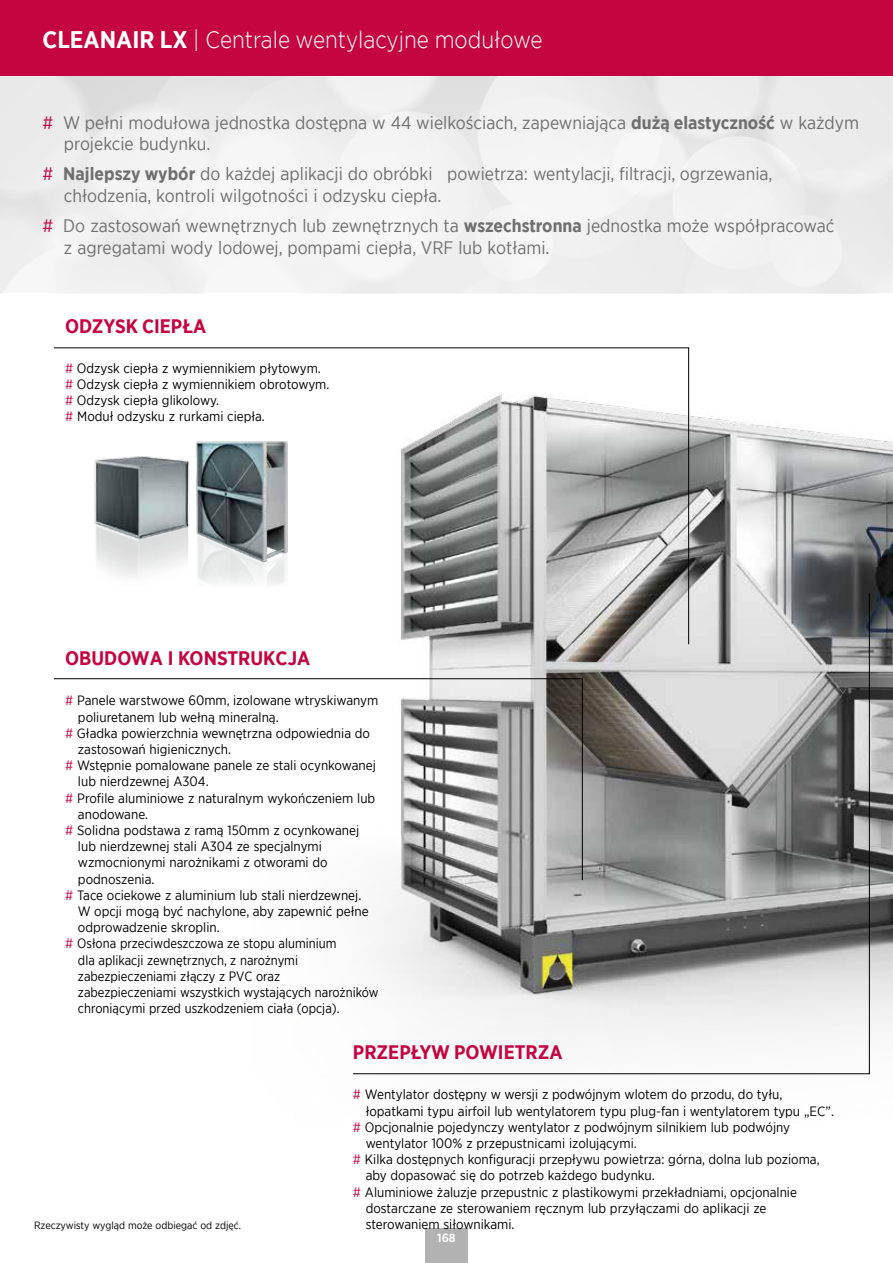
<style>
.page{position:relative;width:893px;height:1263px;background:#fff}
.page>*{position:absolute;margin:0;border:0;box-sizing:border-box;transform-origin:0 0}
.t1{font:300 24px "Gotham Narrow";color:#fff}
.t2{font:700 19.5px "Gotham Narrow";color:#c4053f}
.t3{font:18px/21.6px "Gotham Narrow";color:#706f6f}
.t4{font:13.5px/16.2px "Gotham Narrow";color:#000}
.t5{font:13.5px "Gotham Narrow";color:#000;scale:.96 1}
.t6{font:700 12px "Gotham";color:#fff;scale:.9 1}
.t7{font:10.5px "Gotham Narrow";color:#000}
.s1{font-weight:700}
.s2{color:#c4053f}
</style>
<div class="page">
<div style="left:0;top:0;width:893px;height:77px;background:#c4053f"></div>
<div style="left:0;top:77px;width:893px;height:216px;background:#f0f0f0"></div>
<img style="left:338px;top:213px;width:555px;height:862px">
<svg style="left:352px;top:593px;width:518px;height:481px"></svg>
<svg style="left:53px;top:678px;width:530px;height:202px"></svg>
<svg style="left:53px;top:347px;width:636px;height:298px"></svg>
<div style="left:425px;top:1229px;width:43px;height:34px;background:#b3b2b2"></div>
<h1 class="t1" style="left:43px;top:25px;width:502px"><span class="s1">CLEANAIR LX</span> | Centrale wentylacyjne modułowe</h1>
<h3 class="t3" style="left:64px;top:111px;width:797px;text-indent:-21px"><span class="s2">#</span> W pełni modułowa jednostka dostępna w 44 wielkościach, zapewniająca <span class="s1">dużą elastyczność</span> w każdym projekcie budynku.</h3>
<h3 class="t3" style="left:64px;top:163px;width:710px;text-indent:-21px"><span class="s2">#</span> <span class="s1">Najlepszy wybór</span> do każdej aplikacji do obróbki powietrza: wentylacji, filtracji, ogrzewania, chłodzenia, kontroli wilgotności i odzysku ciepła.</h3>
<h3 class="t3" style="left:64px;top:214px;width:772px;text-indent:-21px"><span class="s2">#</span> Do zastosowań wewnętrznych lub zewnętrznych ta <span class="s1">wszechstronna</span> jednostka może współpracować z agregatami wody lodowej, pompami ciepła, VRF lub kotłami.</h3>
<h2 class="t2" style="left:65px;top:313px;width:143px">ODZYSK CIEPŁA</h2>
<p class="t4" style="left:65px;top:360px;width:266px"><span class="s2">#</span> Odzysk ciepła z wymiennikiem płytowym. <span class="s2">#</span> Odzysk ciepła z wymiennikiem obrotowym. <span class="s2">#</span> Odzysk ciepła glikolowy.<br><span class="s2">#</span> Moduł odzysku z rurkami ciepła.</p>
<h2 class="t2" style="left:65px;top:646px;width:247px">OBUDOWA I KONSTRUKCJA</h2>
<p class="t4" style="left:65px;top:692px;width:315px"><span class="s2">#</span> Panele warstwowe 60mm, izolowane wtryskiwanym</p>
<p class="t4" style="left:78px;top:708px;width:202px">poliuretanem lub wełną mineralną.</p>
<p class="t4" style="left:65px;top:725px;width:306px"><span class="s2">#</span> Gładka powierzchnia wewnętrzna odpowiednia do</p>
<p class="t4" style="left:78px;top:741px;width:155px">zastosowań higienicznych.</p>
<p class="t4" style="left:65px;top:757px;width:312px"><span class="s2">#</span> Wstępnie pomalowane panele ze stali ocynkowanej</p>
<p class="t4" style="left:78px;top:773px;width:132px">lub nierdzewnej A304.</p>
<p class="t4" style="left:65px;top:789px;width:312px"><span class="s2">#</span> Profile aluminiowe z naturalnym wykończeniem lub</p>
<p class="t4" style="left:78px;top:806px;width:72px">anodowane.</p>
<p class="t4" style="left:65px;top:822px;width:295px"><span class="s2">#</span> Solidna podstawa z ramą 150mm z ocynkowanej</p>
<p class="t4" style="left:78px;top:838px;width:246px">lub nierdzewnej stali A304 ze specjalnymi</p>
<p class="t4" style="left:78px;top:854px;width:251px">wzmocnionymi narożnikami z otworami do</p>
<p class="t4" style="left:78px;top:870px;width:78px">podnoszenia.</p>
<p class="t4" style="left:65px;top:887px;width:298px"><span class="s2">#</span> Tace ociekowe z aluminium lub stali nierdzewnej.</p>
<p class="t4" style="left:78px;top:903px;width:292px">W opcji mogą być nachylone, aby zapewnić pełne</p>
<p class="t4" style="left:78px;top:919px;width:143px">odprowadzenie skroplin.</p>
<p class="t5" style="left:65px;top:935px;width:284px"><span class="s2">#</span> Osłona przeciwdeszczowa ze stopu aluminium</p>
<p class="t5" style="left:78px;top:951px;width:231px">dla aplikacji zewnętrznych, z narożnymi</p>
<p class="t5" style="left:78px;top:968px;width:212px">zabezpieczeniami złączy z PVC oraz</p>
<p class="t5" style="left:78px;top:984px;width:314px">zabezpieczeniami wszystkich wystających narożników</p>
<p class="t5" style="left:78px;top:1000px;width:274px">chroniącymi przed uszkodzeniem ciała (opcja).</p>
<p class="t7" style="left:34px;top:1219px;width:209px">Rzeczywisty wygląd może odbiegać od zdjęć.</p>
<h2 class="t2" style="left:353px;top:1040px;width:211px">PRZEPŁYW POWIETRZA</h2>
<p class="t4" style="left:353px;top:1086px;width:431px"><span class="s2">#</span> Wentylator dostępny w wersji z podwójnym wlotem do przodu, do tyłu,</p>
<p class="t4" style="left:366px;top:1102px;width:470px">łopatkami typu airfoil lub wentylatorem typu plug-fan i wentylatorem typu „EC”.</p>
<p class="t4" style="left:353px;top:1119px;width:439px"><span class="s2">#</span> Opcjonalnie pojedynczy wentylator z podwójnym silnikiem lub podwójny</p>
<p class="t4" style="left:366px;top:1135px;width:273px">wentylator 100% z przepustnicami izolującymi.</p>
<p class="t4" style="left:353px;top:1151px;width:468px"><span class="s2">#</span> Kilka dostępnych konfiguracji przepływu powietrza: górna, dolna lub pozioma,</p>
<p class="t4" style="left:366px;top:1167px;width:291px">aby dopasować się do potrzeb każdego budynku.</p>
<p class="t4" style="left:353px;top:1183px;width:446px"><span class="s2">#</span> Aluminiowe żaluzje przepustnic z plastikowymi przekładniami, opcjonalnie</p>
<p class="t4" style="left:366px;top:1200px;width:402px">dostarczane ze sterowaniem ręcznym lub przyłączami do aplikacji ze</p>
<p class="t4" style="left:366px;top:1216px;width:150px">sterowaniem siłownikami.</p>
<p class="t6" style="left:437px;top:1231px;width:22px">168</p>
</div>
